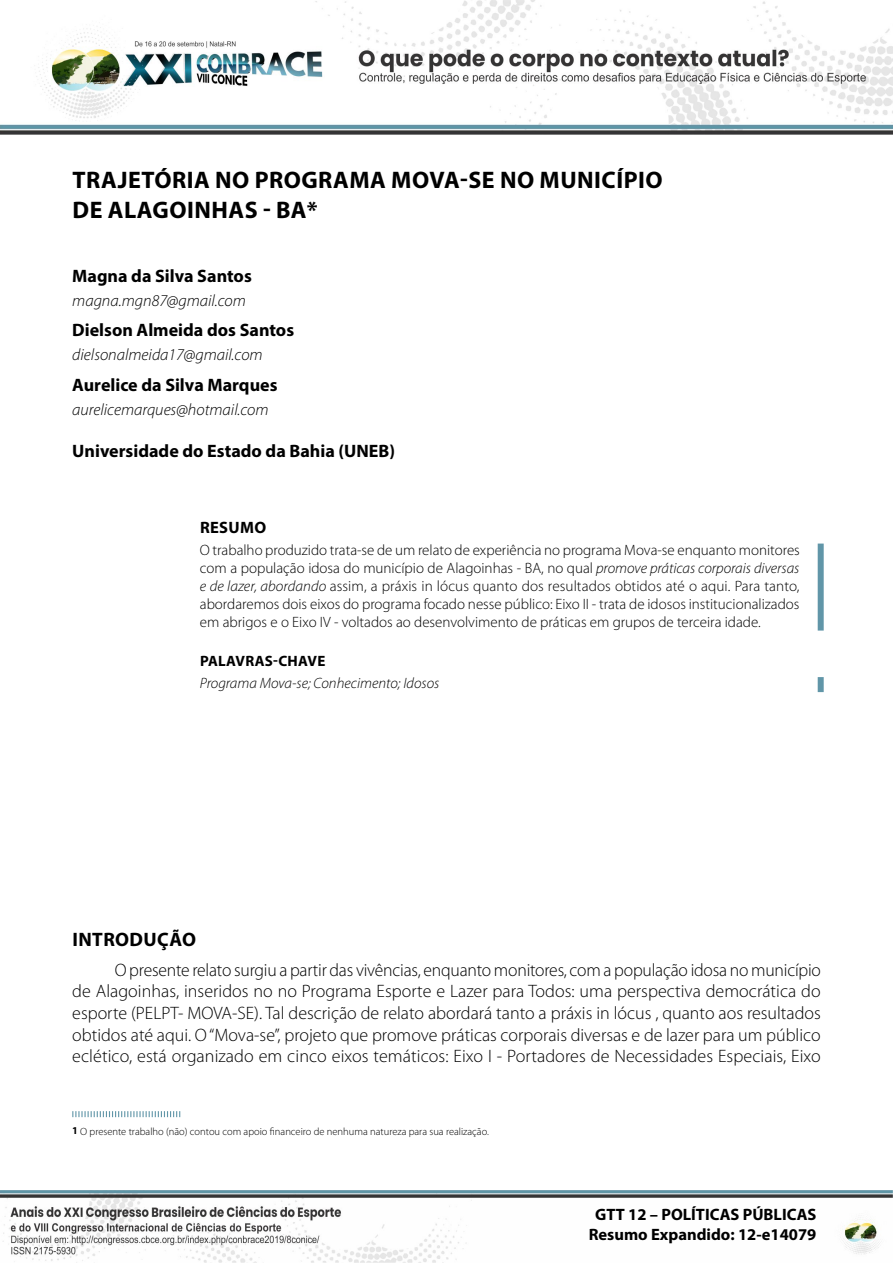
<style>
.page{position:relative;width:893px;height:1263px;background:#fff}
.page>*{position:absolute;margin:0;border:0;box-sizing:border-box;transform-origin:0 0}
.TITULO{font:700 24px/30px "Myriad Pro";letter-spacing:.02em;color:#000}
.SUBTITULOS{font:700 19.5px "Myriad Pro";letter-spacing:.02em;color:#000}
.MIOLO{font:300 18px/21.6px "Myriad Pro";letter-spacing:.005em;color:#000;text-align:justify}
.AUTORES{font:700 18px "Myriad Pro";color:#000}
.AFILIAÇÃO{font:700 18px "Myriad Pro";color:#000}
.E-MAIL{font:italic 300 16.5px "Myriad Pro";color:#000}
.ABSTRACT_1{font:700 16.5px/19.8px "Myriad Pro";color:#000;text-align:center}
.ABSTRACT_2{font:300 15px/18px "Myriad Pro";color:#000;text-align:justify}
.KEYWORDS_2{font:italic 300 15px "Myriad Pro";color:#000}
.KEYWORDS_1{font:700 15px "Myriad Pro";letter-spacing:.02em;color:#000}
.LEG__RODAPE{font:300 10.5px "Myriad Pro";color:#000}
.s1{font-style:italic}
.s2{font-weight:700}
</style>
<div class="page">
<img style="left:0;top:0;width:893px;height:134px">
<img style="left:0;top:1190px;width:893px;height:73px">
<div style="left:818px;top:543px;width:6px;height:87px;background:#6196a8"></div>
<div style="left:818px;top:677px;width:6px;height:15px;background:#6196a8"></div>
<svg style="left:72px;top:1111px;width:108px;height:6px"></svg>
<p class="TITULO" style="left:73px;top:164px;width:592px">TRAJETÓRIA NO PROGRAMA MOVA-SE NO MUNICÍPIO<br>DE ALAGOINHAS - BA*<sup>1</sup></p>
<p class="AUTORES" style="left:72px;top:264px;width:181px">Magna da Silva Santos</p>
<p class="E-MAIL" style="left:72px;top:291px;width:175px">magna.mgn87@gmail.com</p>
<p class="AUTORES" style="left:72px;top:319px;width:223px">Dielson Almeida dos Santos</p>
<p class="E-MAIL" style="left:72px;top:345px;width:192px">dielsonalmeida17@gmail.com</p>
<p class="AUTORES" style="left:72px;top:373px;width:207px">Aurelice da Silva Marques</p>
<p class="E-MAIL" style="left:72px;top:399px;width:198px">aurelicemarques@hotmail.com</p>
<p class="AFILIAÇÃO" style="left:72px;top:440px;width:324px">Universidade do Estado da Bahia (UNEB)</p>
<p class="ABSTRACT_1" style="left:200px;top:517px;width:68px">RESUMO</p>
<p class="ABSTRACT_2" style="left:200px;top:541px;width:601px">O trabalho produzido trata-se de um relato de experiência no programa Mova-se enquanto monitores com a população idosa do município de Alagoinhas - BA, no qual <span class="s1">promove práticas corporais diversas e de lazer, abordando</span> assim, a práxis in lócus quanto dos resultados obtidos até o aqui. Para tanto, abordaremos dois eixos do programa focado nesse público: Eixo II - trata de idosos institucionalizados em abrigos e o Eixo IV - voltados ao desenvolvimento de práticas em grupos de terceira idade.</p>
<p class="KEYWORDS_1" style="left:200px;top:651px;width:127px">PALAVRAS-CHAVE</p>
<p class="KEYWORDS_2" style="left:200px;top:674px;width:241px">Programa Mova-se; Conhecimento; Idosos</p>
<p class="SUBTITULOS" style="left:72px;top:926px;width:125px">INTRODUÇÃO</p>
<p class="MIOLO" style="left:72px;top:959px;width:750px;text-indent:43px">O presente relato surgiu a partir das vivências, enquanto monitores, com a população idosa no município de Alagoinhas, inseridos no no Programa Esporte e Lazer para Todos: uma perspectiva democrática do esporte (PELPT- MOVA-SE). Tal descrição de relato abordará tanto a práxis in lócus , quanto aos resultados obtidos até aqui. O “Mova-se”, projeto que promove práticas corporais diversas e de lazer para um público eclético, está organizado em cinco eixos temáticos: Eixo I - Portadores de Necessidades Especiais, Eixo</p>
<p class="LEG__RODAPE" style="left:72px;top:1125px;width:418px"><span class="s2">1</span> O presente trabalho (não) contou com apoio financeiro de nenhuma natureza para sua realização.</p>
<p class="ABSTRACT_1" style="left:589px;top:1204px;width:229px">GTT 12 – POLÍTICAS PÚBLICAS<br>Resumo Expandido: 12-e14079</p>
</div>
